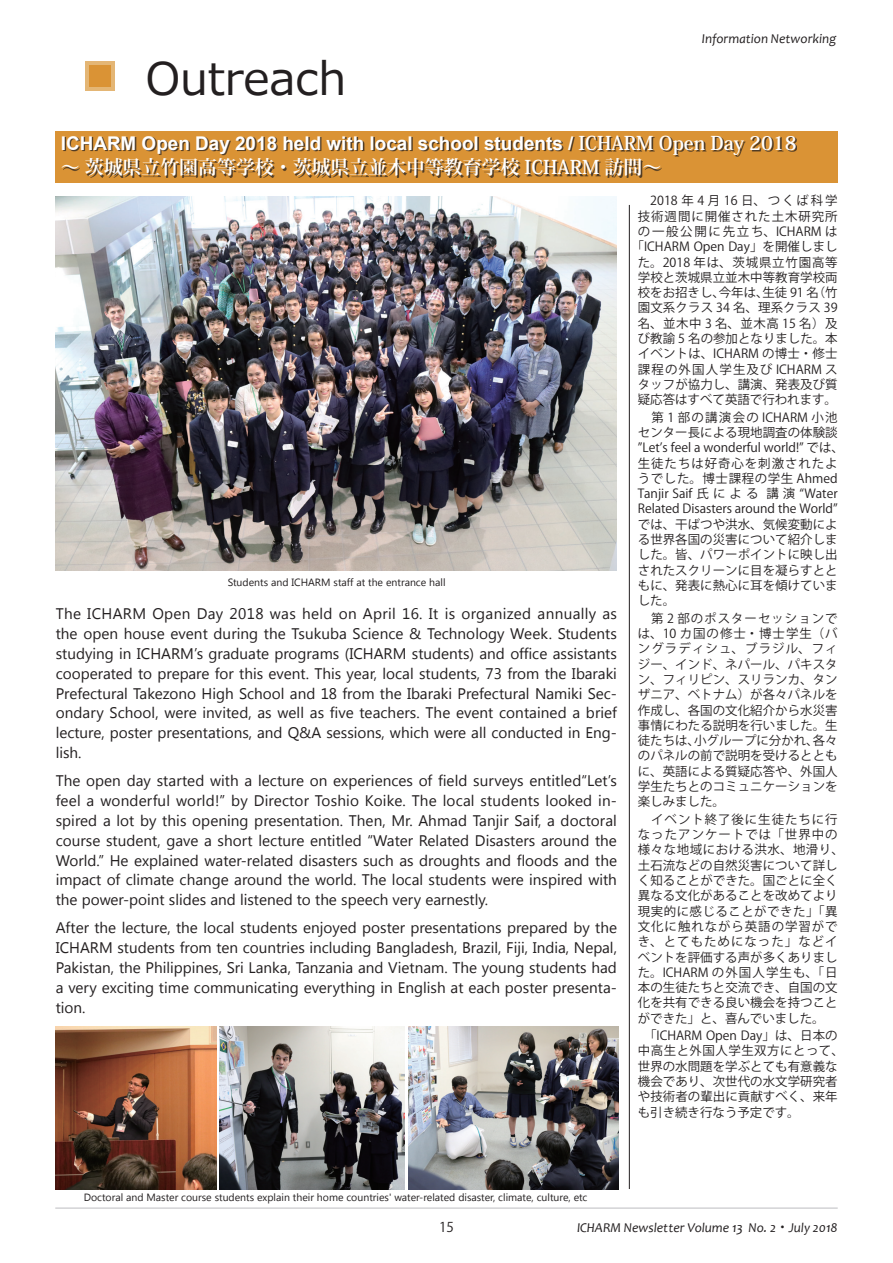
<style>
.page{position:relative;width:893px;height:1263px;background:#fff}
.page>*{position:absolute;margin:0;border:0;box-sizing:border-box;transform-origin:0 0}
.t1{font:45px "Meiryo";color:#231f20}
.t2{font:700 18.9px "Arial";color:#fff}
.t3{font:700 18.9px "Koz Min Pro";color:#fff}
.t4{font:15.3px/19.8px "Segoe UI";color:#231f20;text-align:justify}
.t5{font:italic 13.5px "Candara";color:#231f20}
.t6{font:13.5px "Koz Go Pro";color:#231f20}
.t7{font:12.45px/15.3px "Koz Go Pro";letter-spacing:.005em;color:#231f20}
.t8{font:10.5px "Segoe UI";color:#231f20}
.s1{font-family:"Koz Min Pro"}
.s2{font-family:"Koz Min Pro";font-style:normal}
</style>
<div class="page">
<hr style="left:55px;top:1208px;width:783px;height:1px;background:#bcbdc0">
<hr style="left:629px;top:205px;width:1px;height:984px;background:#231f20">
<img style="left:408px;top:1027px;width:210px;height:162px">
<img style="left:55px;top:1027px;width:162px;height:162px">
<img style="left:220px;top:1027px;width:185px;height:162px">
<img style="left:55px;top:196px;width:562px;height:375px">
<div style="left:85px;top:61px;width:30px;height:30px;background:#e4b675"></div>
<div style="left:89px;top:66px;width:22px;height:21px;background:#da9335"></div>
<div style="left:55px;top:132px;width:783px;height:51px;background:#da9335"></div>
<div style="left:63px;top:137px;width:734px;height:40px;background:#231f20;opacity:.75"></div>
<h1 class="t1" style="left:146px;top:47px;width:202px">Outreach</h1>
<p class="t5" style="left:702px;top:30px;width:136px">Information Networking</p>
<p class="t2" style="left:61px;top:130px;width:761px">ICHARM Open Day 2018 held with local school students / <span class="s1">ICHARM Open Day 2018 　</span></p>
<p class="t3" style="left:61px;top:153px;width:602px">～ 茨城県立竹園高等学校・茨城県立並木中等教育学校 ICHARM 訪問～</p>
<p class="t8" style="left:228px;top:575px;width:219px">Students and ICHARM staff at the entrance hall</p>
<p class="t4" style="left:56px;top:603px;width:563px">The ICHARM Open Day 2018 was held on April 16. It is organized annually as the open house event during the Tsukuba Science &amp; Technology Week. Students studying in ICHARM’s graduate programs (ICHARM students) and office assistants cooperated to prepare for this event. This year, local students, 73 from the Ibaraki Prefectural Takezono High School and 18 from the Ibaraki Prefectural Namiki Sec&shy;ondary School, were invited, as well as five teachers. The event contained a brief lecture, poster presentations, and Q&amp;A sessions, which were all conducted in Eng&shy;lish.</p>
<p class="t4" style="left:56px;top:770px;width:563px">The open day started with a lecture on experiences of field surveys entitled“Let’s feel a wonderful world!” by Director Toshio Koike. The local students looked in&shy;spired a lot by this opening presentation. Then, Mr. Ahmad Tanjir Saif, a doctoral course student, gave a short lecture entitled “Water Related Disasters around the World.” He explained water-related disasters such as droughts and floods and the impact of climate change around the world. The local students were inspired with the power-point slides and listened to the speech very earnestly.</p>
<p class="t4" style="left:56px;top:917px;width:563px">After the lecture, the local students enjoyed poster presentations prepared by the ICHARM students from ten countries including Bangladesh, Brazil, Fiji, India, Nepal, Pakistan, the Philippines, Sri Lanka, Tanzania and Vietnam. The young students had a very exciting time communicating everything in English at each poster presenta&shy;tion.</p>
<p class="t7" style="left:632px;top:193px;width:208px;text-align:center">　2018 年 4 月 16 日、つくば科学技術週間に開催された土木研究所の一般公開に先立ち、ICHARM は「ICHARM Open Day」を開催しました。2018 年は、茨城県立竹園高等学校と茨城県立並木中等教育学校両校をお招きし、今年は、生徒 91 名（竹園文系クラス 34 名、理系クラス 39名、並木中 3 名、並木高 15 名）及び教諭 5 名の参加となりました。本イベントは、ICHARM の博士・修士課程の外国人学生及び ICHARM スタッフが協力し、講演、発表及び質疑応答はすべて英語で行われます。</p>
<p class="t7" style="left:638px;top:410px;width:208px">　第 1 部の講演会の ICHARM 小池センター長による現地調査の体験談”Let’s feel a wonderful world!” では、生徒たちは好奇心を刺激されたようでした。博士課程の学生 Ahmed<br>Tanjir Saif 氏による 講演 “Water<br>Related Disasters around the World”では、干ばつや洪水、気候変動による世界各国の災害について紹介しました。皆、パワーポイントに映し出されたスクリーンに目を凝らすとともに、発表に熱心に耳を傾けていました。</p>
<p class="t7" style="left:638px;top:611px;width:201px;text-align:justify">　第 2 部のポスターセッションでは、10 カ国の修士・博士学生（バングラディシュ、ブラジル、フィジー、インド、ネパール、パキスタン、フィリピン、スリランカ、タンザニア、ベトナム）が各々パネルを作成し、各国の文化紹介から水災害事情にわたる説明を行いました。生徒たちは、小グループに分かれ、各々のパネルの前で説明を受けるとともに、英語による質疑応答や、外国人学生たちとのコミュニケーションを楽しみました。</p>
<p class="t7" style="left:638px;top:812px;width:207px">　イベント終了後に生徒たちに行なったアンケートでは「世界中の様々な地域における洪水、地滑り、土石流などの自然災害について詳しく知ることができた。国ごとに全く異なる文化があることを改めてより現実的に感じることができた」「異文化に触れながら英語の学習ができ、とてもためになった」などイベントを評価する声が多くありました。ICHARM の外国人学生も、「日本の生徒たちと交流でき、自国の文化を共有できる良い機会を持つことができた」と、喜んでいました。</p>
<p class="t7" style="left:638px;top:1028px;width:207px">　「ICHARM Open Day」は、日本の中高生と外国人学生双方にとって、世界の水問題を学ぶとても有意義な機会であり、次世代の水文学研究者や技術者の輩出に貢献すべく、来年も引き続き行なう予定です。</p>
<p class="t8" style="left:84px;top:1189px;width:505px">Doctoral and Master course students explain their home countries' water-related disaster, climate, culture, etc</p>
<p class="t6" style="left:439px;top:1219px;width:16px">15</p>
<p class="t5" style="left:577px;top:1219px;width:262px">ICHARM Newsletter Volume 13 No. 2<span class="s2">・</span> July 2018</p>
</div>
